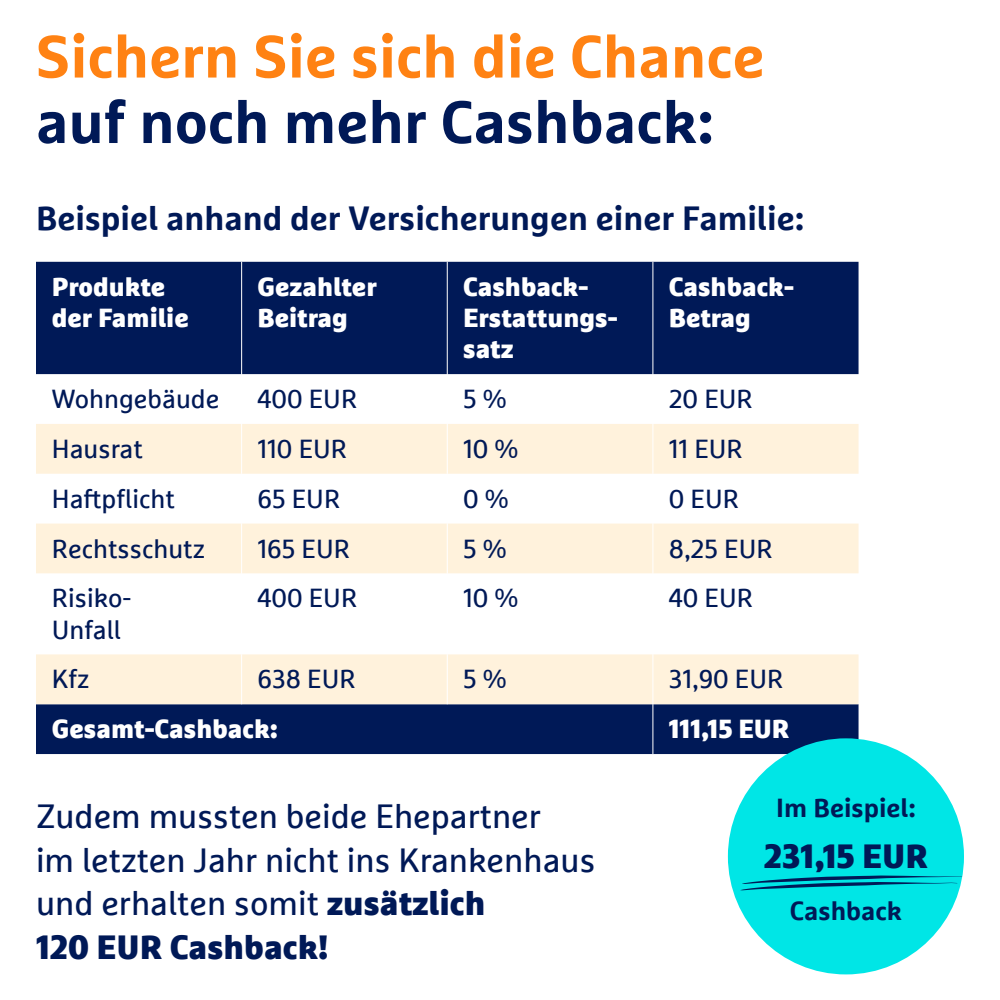
<style>
.page{position:relative;width:1000px;height:1000px;background:#fff}
.page>*{position:absolute;margin:0;border:0;box-sizing:border-box;transform-origin:0 0}
.t1{font:700 59.5px "Marselisfor Ru V";color:#ff8213}
.t2{font:700 59.5px "Marselisfor Ru V";color:#001957}
.t3{font:33.5px/43.5px "Marselisfor Ru V";color:#001957}
.t4{font:700 33.5px "Marselisfor Ru V";color:#001957}
.t5{font:900 33.5px "Marselisfor Ru V";color:#001957}
.t6{font:26px/31.2px "Marselisfor Ru V";color:#001957}
.t7{font:900 26px/31.2px "Marselisfor Ru V";color:#fff}
.t8{font:700 26px "Marselisfor Ru V";color:#001957}
.s1{font-weight:900}
</style>
<div class="page">
<svg style="left:36px;top:262px;width:823px;height:492px;fill:#001957"></svg>
<svg style="left:36px;top:424px;width:823px;height:280px;fill:#fff2dc"></svg>
<hr style="left:241px;top:262px;width:1px;height:112px;background:#fff">
<hr style="left:447px;top:262px;width:1px;height:112px;background:#fff">
<hr style="left:652px;top:262px;width:1px;height:112px;background:#fff">
<hr style="left:652px;top:704px;width:1px;height:50px;background:#fff">
<hr style="left:241px;top:374px;width:1px;height:50px;background:#fff">
<hr style="left:447px;top:374px;width:1px;height:50px;background:#fff">
<hr style="left:652px;top:374px;width:1px;height:50px;background:#fff">
<hr style="left:241px;top:424px;width:1px;height:50px;background:#fff">
<hr style="left:447px;top:424px;width:1px;height:50px;background:#fff">
<hr style="left:652px;top:424px;width:1px;height:50px;background:#fff">
<hr style="left:241px;top:474px;width:1px;height:50px;background:#fff">
<hr style="left:447px;top:474px;width:1px;height:50px;background:#fff">
<hr style="left:652px;top:474px;width:1px;height:50px;background:#fff">
<hr style="left:241px;top:524px;width:1px;height:49px;background:#fff">
<hr style="left:447px;top:524px;width:1px;height:49px;background:#fff">
<hr style="left:652px;top:524px;width:1px;height:49px;background:#fff">
<hr style="left:241px;top:573px;width:1px;height:81px;background:#fff">
<hr style="left:447px;top:573px;width:1px;height:81px;background:#fff">
<hr style="left:652px;top:573px;width:1px;height:81px;background:#fff">
<hr style="left:241px;top:654px;width:1px;height:50px;background:#fff">
<hr style="left:447px;top:654px;width:1px;height:50px;background:#fff">
<hr style="left:652px;top:654px;width:1px;height:50px;background:#fff">
<div style="left:728px;top:738px;width:236px;height:236px;background:#00e6e6;border-radius:50%"></div>
<svg style="left:740px;top:875px;width:222px;height:16px"></svg>
<h1 class="t1" style="left:36px;top:20px;width:730px">Sichern Sie sich die Chance</h1>
<h1 class="t2" style="left:36px;top:85px;width:679px">auf noch mehr Cashback:</h1>
<p class="t4" style="left:36px;top:197px;width:769px">Beispiel anhand der Versicherungen einer Familie:</p>
<p class="t7" style="left:52px;top:271px;width:139px">Produkte der Familie</p>
<p class="t7" style="left:257px;top:271px;width:121px">Gezahlter<br>Beitrag</p>
<p class="t7" style="left:463px;top:271px;width:156px">Cashback-<br>Erstattungs&shy;satz</p>
<p class="t7" style="left:669px;top:271px;width:127px">Cashback-<br>Betrag</p>
<p class="t6" style="left:52px;top:383px;width:169px">Wohngebäude</p>
<p class="t6" style="left:257px;top:383px;width:101px">400 EUR</p>
<p class="t6" style="left:463px;top:383px;width:45px">5 %</p>
<p class="t6" style="left:669px;top:383px;width:85px">20 EUR</p>
<p class="t6" style="left:52px;top:433px;width:92px">Hausrat</p>
<p class="t6" style="left:258px;top:433px;width:91px">110 EUR</p>
<p class="t6" style="left:463px;top:433px;width:57px">10 %</p>
<p class="t6" style="left:669px;top:433px;width:75px">11 EUR</p>
<p class="t6" style="left:52px;top:483px;width:124px">Haftpflicht</p>
<p class="t6" style="left:258px;top:483px;width:84px">65 EUR</p>
<p class="t6" style="left:463px;top:483px;width:47px">0 %</p>
<p class="t6" style="left:669px;top:483px;width:72px">0 EUR</p>
<p class="t6" style="left:52px;top:532px;width:154px">Rechtsschutz</p>
<p class="t6" style="left:258px;top:532px;width:94px">165 EUR</p>
<p class="t6" style="left:463px;top:532px;width:45px">5 %</p>
<p class="t6" style="left:669px;top:532px;width:105px">8,25 EUR</p>
<p class="t6" style="left:52px;top:582px;width:81px">Risiko-<br>Unfall</p>
<p class="t6" style="left:257px;top:582px;width:101px">400 EUR</p>
<p class="t6" style="left:463px;top:582px;width:57px">10 %</p>
<p class="t6" style="left:669px;top:582px;width:86px">40 EUR</p>
<p class="t6" style="left:52px;top:663px;width:39px">Kfz</p>
<p class="t6" style="left:258px;top:663px;width:100px">638 EUR</p>
<p class="t6" style="left:463px;top:663px;width:45px">5 %</p>
<p class="t6" style="left:669px;top:663px;width:116px">31,90 EUR</p>
<p class="t7" style="left:52px;top:713px;width:227px">Gesamt-Cashback:</p>
<p class="t7" style="left:669px;top:713px;width:122px">111,15 EUR</p>
<p class="t3" style="left:36px;top:794px;width:561px">Zudem mussten beide Ehepartner<br>im letzten Jahr nicht ins Krankenhaus und erhalten somit <span class="s1">zusätzlich<br>120 EUR Cashback!</span></p>
<p class="t8" style="left:776px;top:792px;width:141px">Im Beispiel:</p>
<p class="t5" style="left:764px;top:835px;width:166px">231,15 EUR</p>
<p class="t8" style="left:790px;top:894px;width:114px">Cashback</p>
</div>
